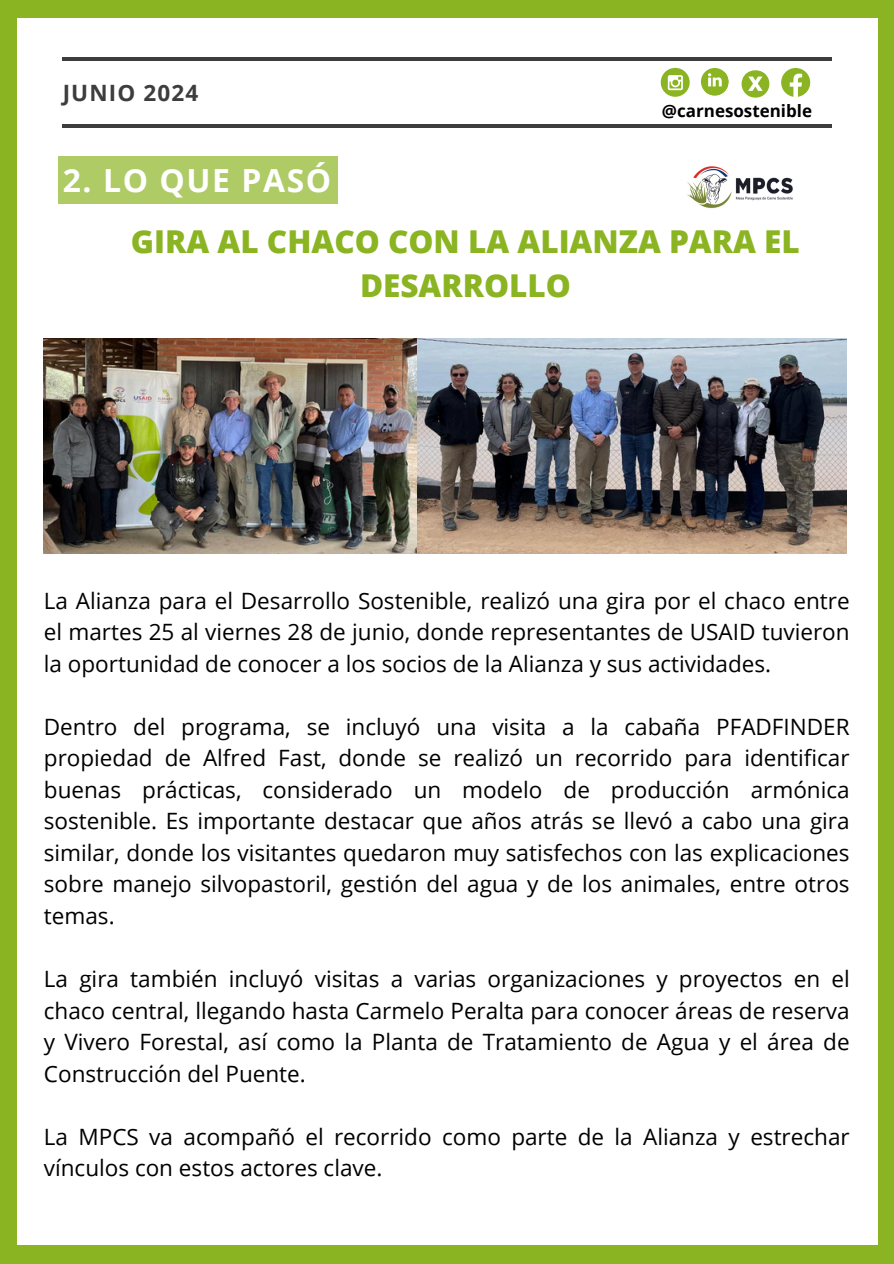
<style>
.page{position:relative;width:894px;height:1264px;background:#fff}
.page>*{position:absolute;margin:0;border:0;box-sizing:border-box;transform-origin:0 0}
.t1{font:700 31.8px "Open Sans";letter-spacing:.05em;color:#fff}
.t2{font:800 31.5px/43.8px "Open Sans";color:#8ab421;text-align:center}
.t3{font:22.5px/31.5px "Open Sans";color:#000;text-align:justify}
.t4{font:700 22.5px "Open Sans";letter-spacing:.05em;color:#3d3d3d}
.t5{font:700 16.95px "Open Sans";color:#000}
</style>
<div class="page">
<div style="left:0;top:0;width:893px;height:1263px;background:#8ab421"></div>
<div style="left:17px;top:18px;width:860px;height:1227px;background:#fff"></div>
<hr style="left:63px;top:124px;width:768px;height:4px;background:#3d3d3d">
<hr style="left:63px;top:57px;width:768px;height:4px;background:#3d3d3d">
<svg style="left:660px;top:68px;width:29px;height:29px"></svg>
<svg style="left:667px;top:75px;width:15px;height:15px"></svg>
<svg style="left:700px;top:68px;width:28px;height:27px"></svg>
<svg style="left:704px;top:72px;width:25px;height:24px"></svg>
<svg style="left:781px;top:68px;width:29px;height:29px"></svg>
<img style="left:687px;top:166px;width:106px;height:43px">
<svg style="left:741px;top:70px;width:28px;height:28px"></svg>
<img style="left:44px;top:338px;width:802px;height:215px">
<div style="left:58px;top:156px;width:280px;height:48px;background:#aecb66"></div>
<p class="t4" style="left:63px;top:77px;width:137px">JUNIO 2024</p>
<p class="t5" style="left:661px;top:99px;width:152px">@carnesostenible</p>
<p class="t1" style="left:63px;top:157px;width:270px">2. LO QUE PASÓ</p>
<p class="t2" style="left:131px;top:218px;width:670px">GIRA AL CHACO CON LA ALIANZA PARA EL<br>DESARROLLO</p>
<p class="t3" style="left:44px;top:584px;width:807px">La Alianza para el Desarrollo Sostenible, realizó una gira por el chaco entre el martes 25 al viernes 28 de junio, donde representantes de USAID tuvieron la oportunidad de conocer a los socios de la Alianza y sus actividades.</p>
<p class="t3" style="left:44px;top:710px;width:807px">Dentro del programa, se incluyó una visita a la cabaña PFADFINDER propiedad de Alfred Fast, donde se realizó un recorrido para identificar buenas prácticas, considerado un modelo de producción armónica sostenible. Es importante destacar que años atrás se llevó a cabo una gira similar, donde los visitantes quedaron muy satisfechos con las explicaciones sobre manejo silvopastoril, gestión del agua y de los animales, entre otros temas.</p>
<h1 class="t3" style="left:44px;top:962px;width:807px">La gira también incluyó visitas a varias organizaciones y proyectos en el chaco central, llegando hasta Carmelo Peralta para conocer áreas de reserva y Vivero Forestal, así como la Planta de Tratamiento de Agua y el área de Construcción del Puente.</h1>
<p class="t3" style="left:44px;top:1120px;width:807px">La MPCS va acompañó el recorrido como parte de la Alianza y estrechar vínculos con estos actores clave.</p>
</div>
